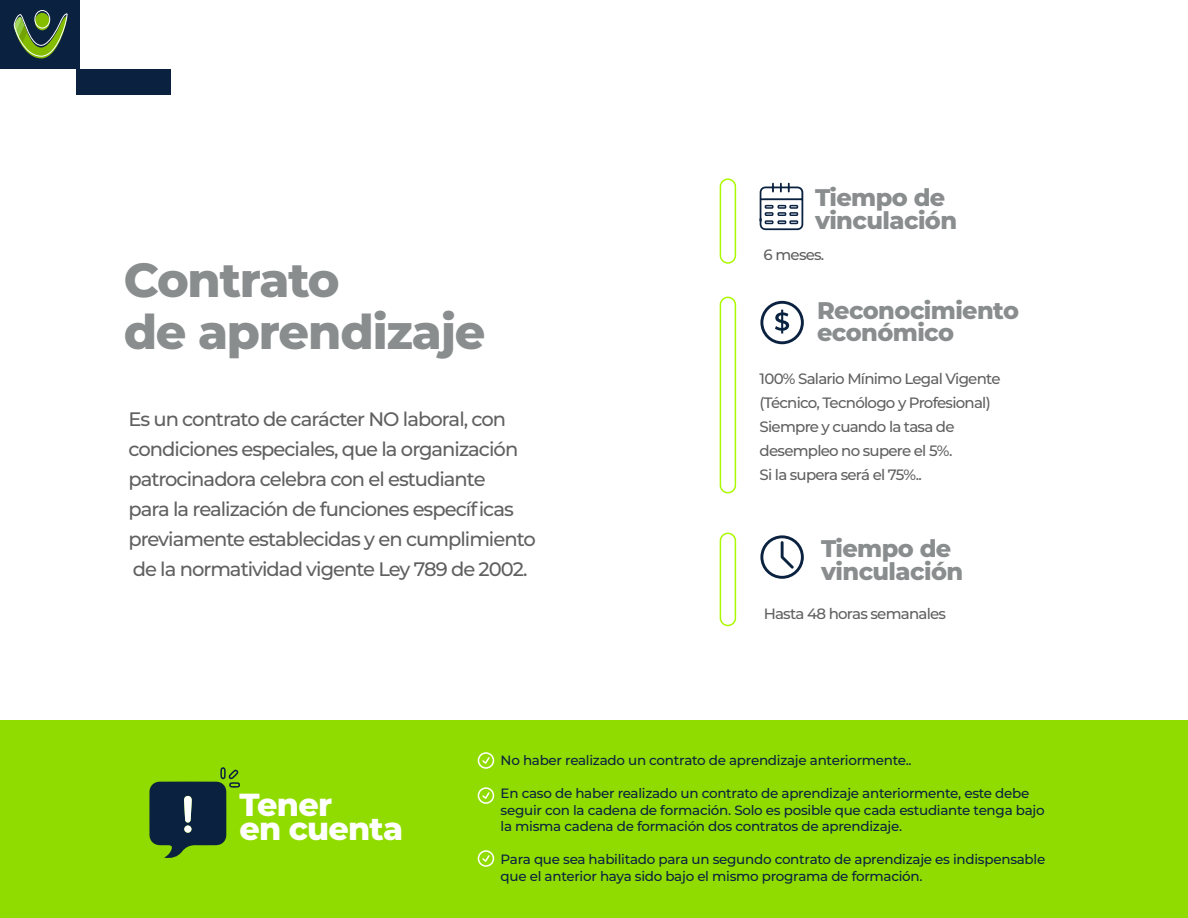
<style>
.page{position:relative;width:1188px;height:918px;background:#fff}
.page>*{position:absolute;margin:0;border:0;box-sizing:border-box;transform-origin:0 0}
.t1{font:800 47.85px/51.9px "Montserrat";letter-spacing:-.025em;color:#898d8d}
.t2{font:800 31.8px/24px "Montserrat";letter-spacing:-.025em;color:#fff}
.t3{font:800 24px/22.5px "Montserrat";letter-spacing:-.025em;color:#898d8d}
.t4{font:500 19.5px/30px "Montserrat";letter-spacing:-.05em;color:#606060}
.t5{font:500 15px/24px "Montserrat";letter-spacing:-.05em;color:#606060}
.t6{font:500 13.5px/16.5px "Montserrat";letter-spacing:-.02em;color:#0a2240}
</style>
<div class="page">
<div style="left:0;top:720px;width:1188px;height:198px;background:#91dc00"></div>
<div style="left:0;top:0;width:80px;height:69px;background:#0a2240"></div>
<div style="left:76px;top:69px;width:95px;height:25px;background:#0a2240"></div>
<svg style="left:14px;top:13px;width:54px;height:45px"></svg>
<div style="left:35px;top:10px;width:15px;height:18px;border:1px solid #fff;border-radius:50%"></div>
<div style="left:720px;top:297px;width:16px;height:196px;border:2px solid #abf900;border-radius:8px"></div>
<div style="left:720px;top:178px;width:16px;height:86px;border:2px solid #abf900;border-radius:8px"></div>
<div style="left:720px;top:533px;width:16px;height:93px;border:2px solid #abf900;border-radius:8px"></div>
<svg style="left:760px;top:183px;width:43px;height:47px"></svg>
<svg style="left:760px;top:535px;width:44px;height:44px"></svg>
<svg style="left:760px;top:301px;width:44px;height:43px"></svg>
<svg style="left:149px;top:767px;width:91px;height:91px"></svg>
<div style="left:184px;top:825px;width:8px;height:8px;background:#fff;border-radius:50%"></div>
<div style="left:478px;top:752px;width:16px;height:17px;border:2px solid #fff;border-radius:50%"></div>
<svg style="left:481px;top:756px;width:10px;height:9px"></svg>
<div style="left:478px;top:787px;width:16px;height:17px;border:2px solid #fff;border-radius:50%"></div>
<svg style="left:481px;top:791px;width:10px;height:9px"></svg>
<div style="left:478px;top:850px;width:16px;height:17px;border:2px solid #fff;border-radius:50%"></div>
<svg style="left:481px;top:854px;width:10px;height:9px"></svg>
<h1 class="t1" style="left:124px;top:252px;width:363px">Contrato<br>de aprendizaje</h1>
<p class="t4" style="left:128px;top:403px;width:409px">Es un contrato de carácter NO laboral, con condiciones especiales, que la organización patrocinadora celebra con el estudiante<br>para la realización de funciones específicas previamente establecidas y en cumplimiento de la normatividad vigente Ley 789 de 2002.</p>
<h3 class="t3" style="left:815px;top:185px;width:144px">Tiempo de vinculación</h3>
<p class="t5" style="left:764px;top:242px;width:62px">6 meses.</p>
<h3 class="t3" style="left:817px;top:298px;width:203px">Reconocimiento económico</h3>
<p class="t5" style="left:760px;top:366px;width:242px">100% Salario Mínimo Legal Vigente (Técnico, Tecnólogo y Profesional)<br>Siempre y cuando la tasa de desempleo no supere el 5%.<br>Si la supera será el 75%..</p>
<h3 class="t3" style="left:821px;top:536px;width:144px">Tiempo de vinculación</h3>
<p class="t5" style="left:764px;top:601px;width:184px">Hasta 48 horas semanales</p>
<h2 class="t2" style="left:239px;top:791px;width:165px">Tener<br>en cuenta</h2>
<p class="t6" style="left:501px;top:752px;width:413px">No haber realizado un contrato de aprendizaje anteriormente..</p>
<p class="t6" style="left:501px;top:785px;width:546px">En caso de haber realizado un contrato de aprendizaje anteriormente, este debe seguir con la cadena de formación. Solo es posible que cada estudiante tenga bajo la misma cadena de formación dos contratos de aprendizaje.</p>
<p class="t6" style="left:501px;top:851px;width:546px">Para que sea habilitado para un segundo contrato de aprendizaje es indispensable que el anterior haya sido bajo el mismo programa de formación.</p>
</div>
